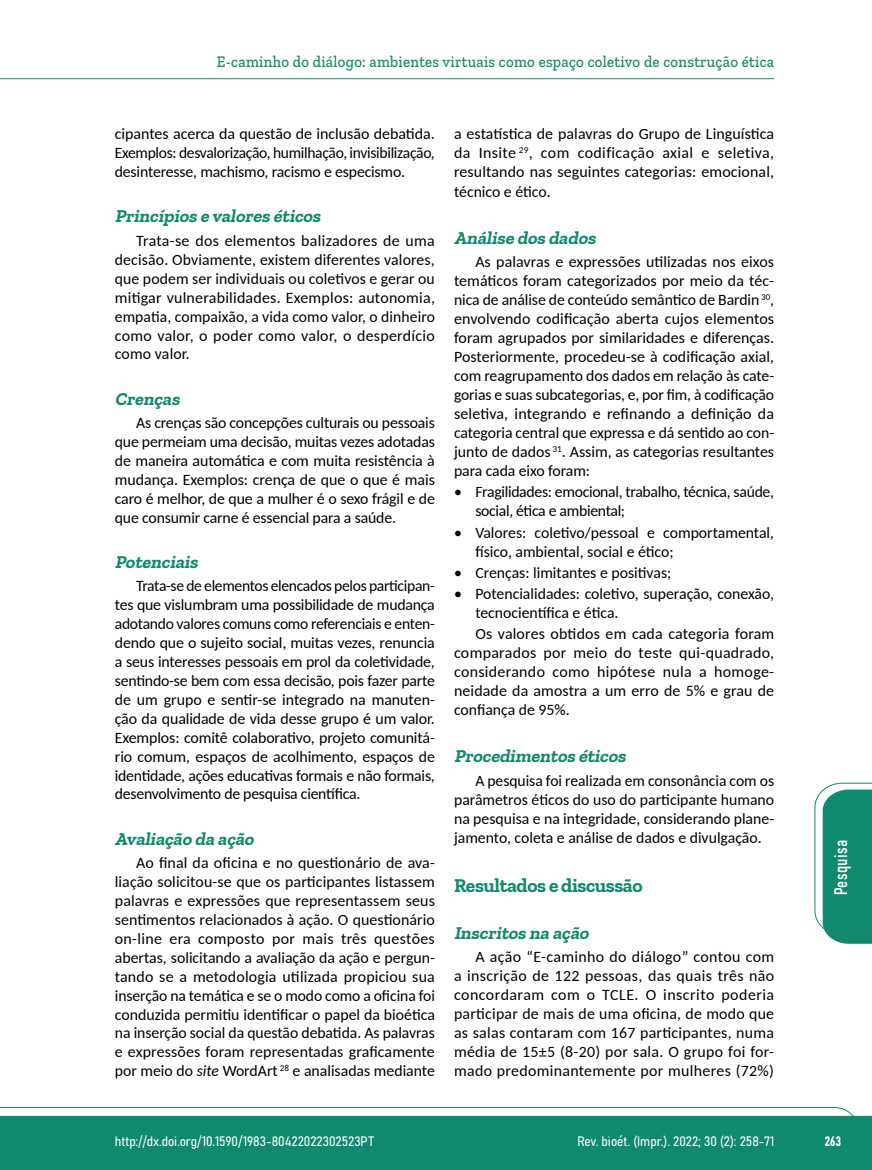
<style>
.page{position:relative;width:872px;height:1170px;background:#fff}
.page>*{position:absolute;margin:0;border:0;box-sizing:border-box;transform-origin:0 0}
.t1{font:700 19.5px "Zilla Slab";letter-spacing:-.02em;color:#108a6e}
.t2{font:italic 700 18px "Zilla Slab";color:#108a6e}
.t3{font:18px "Bahnschrift";letter-spacing:.02em;color:#fff}
.t4{font:500 16.5px "Zilla Slab";letter-spacing:.02em;color:#108a6e;scale:.9 1}
.t5{font:15.75px/18.9px "Carlito";color:#000;text-align:justify}
.t6{font:15.75px/19px "Carlito";letter-spacing:-.02em;color:#000}
.t7{font:13.5px "Bahnschrift";color:#fff}
.s1{font-style:italic}
</style>
<div class="page">
<svg style="left:0;top:1107px;width:859px;height:62px;background:#2e9880"></svg>
<hr style="left:0;top:78px;width:774px;height:1px;background:#108a6e">
<svg style="left:814px;top:782px;width:58px;height:161px"></svg>
<p class="t4" style="left:217px;top:53px;width:620px">E-caminho do diálogo: ambientes virtuais como espaço coletivo de construção ética</p>
<p class="t5" style="left:115px;top:124px;width:321px">cipantes acerca da questão de inclusão debatida.<br>Exemplos: desvalorização, humilhação, invisibilização, desinteresse, machismo, racismo e especismo.</p>
<p class="t2" style="left:115px;top:206px;width:211px">Princípios e valores éticos</p>
<p class="t5" style="left:115px;top:230px;width:322px;text-indent:21px">Trata-se dos elementos balizadores de uma decisão. Obviamente, existem diferentes valores, que podem ser individuais ou coletivos e gerar ou mitigar vulnerabilidades. Exemplos: autonomia, empatia, compaixão, a vida como valor, o dinheiro como valor, o poder como valor, o desperdício como valor.</p>
<p class="t2" style="left:115px;top:388px;width:70px">Crenças</p>
<p class="t5" style="left:115px;top:412px;width:321px;text-indent:21px">As crenças são concepções culturais ou pessoais que permeiam uma decisão, muitas vezes adotadas de maneira automática e com muita resistência à mudança. Exemplos: crença de que o que é mais caro é melhor, de que a mulher é o sexo frágil e de que consumir carne é essencial para a saúde.</p>
<p class="t2" style="left:115px;top:551px;width:88px">Potenciais</p>
<p class="t5" style="left:115px;top:575px;width:322px;text-indent:21px">Trata-se de elementos elencados pelos participan&shy;tes que vislumbram uma possibilidade de mudança adotando valores comuns como referenciais e enten&shy;dendo que o sujeito social, muitas vezes, renuncia a seus interesses pessoais em prol da coletividade, sentindo-se bem com essa decisão, pois fazer parte de um grupo e sentir-se integrado na manuten&shy;ção da qualidade de vida desse grupo é um valor.<br>Exemplos: comitê colaborativo, projeto comunitá&shy;rio comum, espaços de acolhimento, espaços de identidade, ações educativas formais e não formais, desenvolvimento de pesquisa científica.</p>
<p class="t2" style="left:115px;top:828px;width:144px">Avaliação da ação</p>
<p class="t5" style="left:115px;top:852px;width:322px;text-indent:21px">Ao final da oficina e no questionário de ava&shy;liação solicitou-se que os participantes listassem palavras e expressões que representassem seus sentimentos relacionados à ação. O questionário on-line era composto por mais três questões abertas, solicitando a avaliação da ação e pergun&shy;tando se a metodologia utilizada propiciou sua inserção na temática e se o modo como a oficina foi conduzida permitiu identificar o papel da bioética na inserção social da questão debatida. As palavras e expressões foram representadas graficamente por meio do <span class="s1">site</span> WordArt <sup>28</sup> e analisadas mediante</p>
<p class="t5" style="left:454px;top:124px;width:321px">a estatística de palavras do Grupo de Linguística da Insite <sup>29</sup>, com codificação axial e seletiva, resultando nas seguintes categorias: emocional, técnico e ético.</p>
<p class="t2" style="left:454px;top:227px;width:147px">Análise dos dados</p>
<p class="t5" style="left:454px;top:251px;width:321px;text-indent:21px">As palavras e expressões utilizadas nos eixos temáticos foram categorizados por meio da téc&shy;nica de análise de conteúdo semântico de Bardin <sup>30</sup>, envolvendo codificação aberta cujos elementos foram agrupados por similaridades e diferenças.<br>Posteriormente, procedeu-se à codificação axial, com reagrupamento dos dados em relação às cate&shy;gorias e suas subcategorias, e, por fim, à codificação seletiva, integrando e refinando a definição da categoria central que expressa e dá sentido ao con&shy;junto de dados <sup>31</sup>. Assim, as categorias resultantes para cada eixo foram:</p>
<p class="t6" style="left:475px;top:482px;width:300px;text-indent:-21px">• Fragilidades: emocional, trabalho, técnica, saúde, social, ética e ambiental;</p>
<p class="t5" style="left:475px;top:522px;width:300px;text-indent:-21px">• Valores: coletivo/pessoal e comportamental, físico, ambiental, social e ético;</p>
<p class="t5" style="left:454px;top:562px;width:219px">• Crenças: limitantes e positivas;</p>
<p class="t5" style="left:475px;top:583px;width:300px;text-indent:-21px">• Potencialidades: coletivo, superação, conexão, tecnocientífica e ética.</p>
<p class="t5" style="left:454px;top:623px;width:322px;text-indent:21px">Os valores obtidos em cada categoria foram comparados por meio do teste qui-quadrado, considerando como hipótese nula a homoge&shy;neidade da amostra a um erro de 5% e grau de confiança de 95%.</p>
<p class="t2" style="left:454px;top:746px;width:177px">Procedimentos éticos</p>
<p class="t5" style="left:454px;top:770px;width:321px;text-indent:21px">A pesquisa foi realizada em consonância com os parâmetros éticos do uso do participante humano na pesquisa e na integridade, considerando plane&shy;jamento, coleta e análise de dados e divulgação.</p>
<p class="t1" style="left:454px;top:874px;width:190px">Resultados e discussão</p>
<p class="t2" style="left:454px;top:922px;width:140px">Inscritos na ação</p>
<p class="t5" style="left:454px;top:946px;width:322px;text-indent:21px">A ação “E-caminho do diálogo” contou com a inscrição de 122 pessoas, das quais três não concordaram com o TCLE. O inscrito poderia participar de mais de uma oficina, de modo que as salas contaram com 167 participantes, numa média de 15±5 (8-20) por sala. O grupo foi for&shy;mado predominantemente por mulheres (72%)</p>
<p class="t3" style="left:827px;top:895px;width:57px;rotate:-90deg">Pesquisa</p>
<p class="t7" style="left:115px;top:1131px;width:261px">http://dx.doi.org/10.1590/1983-80422022302523PT</p>
<p class="t7" style="left:577px;top:1131px;width:198px">Rev. bioét. (Impr.). 2022; 30 (2): 258-71</p>
<p class="t7" style="left:824px;top:1130px;width:18px">263</p>
</div>
